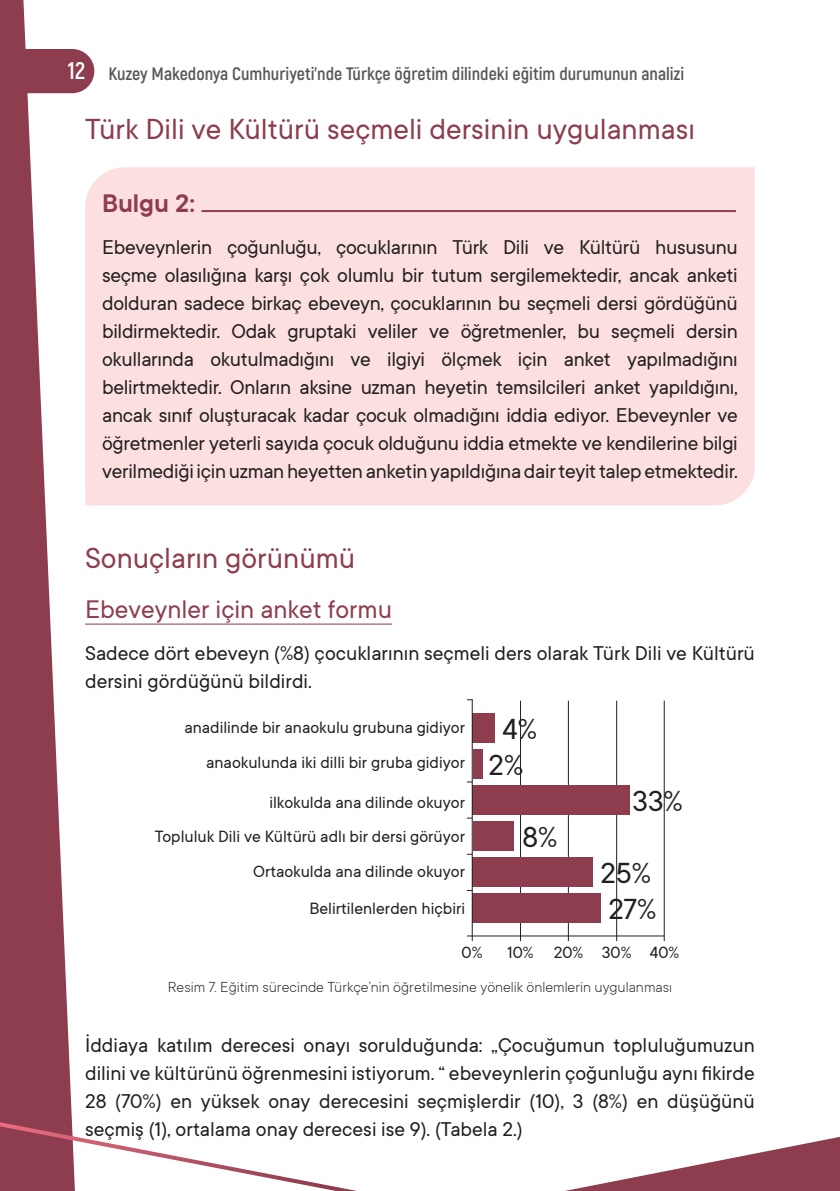
<style>
.page{position:relative;width:840px;height:1191px;background:#fff}
.page>*{position:absolute;margin:0;border:0;box-sizing:border-box;transform-origin:0 0}
.Podnaslov{font:32px "TT Commons";color:#8d3d4d}
.Tekst{font:32px "TT Commons";color:#231f20}
.Mal_podnaslov_potcrtan{font:28px "TT Commons";color:#8d3d4d}
.ramka{font:600 28px "TT Commons";color:#8d3d4d}
.ramka-2{font:22px/28px "TT Commons";letter-spacing:-.015em;color:#231f20;text-align:justify}
.Tekst-2{font:22px/28px "TT Commons";color:#231f20}
.Tekst-3{font:18px "TT Commons";color:#231f20}
.t1{font:700 18px "Akrobat";color:#57585a}
.Legenda{font:300 16px "TT Commons";color:#231f20}
.s1{font-size:24px;color:#fff}
</style>
<div class="page">
<svg style="left:0;top:0;width:75px;height:1116px;fill:#8d3d4d"></svg>
<svg style="left:0;top:1116px;width:357px;height:75px"></svg>
<svg style="left:565px;top:1137px;width:274px;height:54px"></svg>
<div style="left:0;top:49px;width:94px;height:44px;background:#8d3d4d"></div>
<div style="left:85px;top:167px;width:669px;height:338px;background:#fce0e0"></div>
<hr style="left:85px;top:623px;width:307px;height:1px;background:#8d3d4d">
<hr style="left:201px;top:210px;width:534px;height:2px;background:#8d3d4d">
<div style="left:472px;top:713px;width:22px;height:29px;background:#8d3d4d"></div>
<hr style="left:615px;top:700px;width:1px;height:241px;background:#231f20">
<hr style="left:519px;top:700px;width:1px;height:241px;background:#231f20">
<hr style="left:663px;top:700px;width:1px;height:241px;background:#231f20">
<hr style="left:567px;top:700px;width:1px;height:241px;background:#231f20">
<hr style="left:466px;top:935px;width:197px;height:1px;background:#231f20">
<div style="left:472px;top:749px;width:10px;height:29px;background:#8d3d4d"></div>
<div style="left:472px;top:821px;width:41px;height:29px;background:#8d3d4d"></div>
<div style="left:472px;top:785px;width:157px;height:29px;background:#8d3d4d"></div>
<div style="left:472px;top:857px;width:120px;height:29px;background:#8d3d4d"></div>
<div style="left:472px;top:894px;width:128px;height:29px;background:#8d3d4d"></div>
<hr style="left:471px;top:699px;width:1px;height:242px;background:#231f20">
<p class="t1" style="left:68px;top:62px;width:617px"><span class="s1">12</span> Kuzey Makedonya Cumhuriyeti’nde Türkçe öğretim dilindeki eğitim durumunun analizi</p>
<p class="Podnaslov" style="left:85px;top:109px;width:611px">Türk Dili ve Kültürü seçmeli dersinin uygulanması</p>
<p class="ramka" style="left:102px;top:185px;width:94px">Bulgu 2:</p>
<p class="ramka-2" style="left:102px;top:233px;width:637px">Ebeveynlerin çoğunluğu, çocuklarının Türk Dili ve Kültürü hususunu seçme olasılığına karşı çok olumlu bir tutum sergilemektedir, ancak anketi dolduran sadece birkaç ebeveyn, çocuklarının bu seçmeli dersi gördüğünü bildirmektedir. Odak gruptaki veliler ve öğretmenler, bu seçmeli dersin okullarında okutulmadığını ve ilgiyi ölçmek için anket yapılmadığını belirtmektedir. Onların aksine uzman heyetin temsilcileri anket yapıldığını, ancak sınıf oluşturacak kadar çocuk olmadığını iddia ediyor. Ebeveynler ve öğretmenler yeterli sayıda çocuk olduğunu iddia etmekte ve kendilerine bilgi verilmediği için uzman heyetten anketin yapıldığına dair teyit talep etmektedir.</p>
<p class="Podnaslov" style="left:85px;top:538px;width:271px">Sonuçların görünümü</p>
<p class="Mal_podnaslov_potcrtan" style="left:85px;top:592px;width:308px">Ebeveynler için anket formu</p>
<p class="Tekst-2" style="left:85px;top:639px;width:670px">Sadece dört ebeveyn (%8) çocuklarının seçmeli ders olarak Türk Dili ve Kültürü dersini gördüğünü bildirdi.</p>
<p class="Tekst-3" style="left:184px;top:716px;width:282px">anadilinde bir anaokulu grubuna gidiyor</p>
<p class="Tekst" style="left:502px;top:709px;width:36px">4%</p>
<p class="Tekst-3" style="left:206px;top:751px;width:260px">anaokulunda iki dilli bir gruba gidiyor</p>
<p class="Tekst" style="left:488px;top:745px;width:36px">2%</p>
<p class="Tekst-3" style="left:269px;top:791px;width:197px">ilkokulda ana dilinde okuyor</p>
<p class="Tekst" style="left:632px;top:780px;width:52px">33%</p>
<p class="Tekst-3" style="left:155px;top:825px;width:312px">Topluluk Dili ve Kültürü adlı bir dersi görüyor</p>
<p class="Tekst" style="left:522px;top:817px;width:36px">8%</p>
<p class="Tekst-3" style="left:253px;top:860px;width:213px">Ortaokulda ana dilinde okuyor</p>
<p class="Tekst" style="left:600px;top:852px;width:52px">25%</p>
<p class="Tekst-3" style="left:309px;top:896px;width:157px">Belirtilenlerden hiçbiri</p>
<p class="Tekst" style="left:608px;top:889px;width:49px">27%</p>
<p class="Tekst-3" style="left:461px;top:941px;width:22px">0%</p>
<p class="Tekst-3" style="left:507px;top:941px;width:28px">10%</p>
<p class="Tekst-3" style="left:553px;top:941px;width:31px">20%</p>
<p class="Tekst-3" style="left:601px;top:941px;width:31px">30%</p>
<p class="Tekst-3" style="left:649px;top:941px;width:31px">40%</p>
<p class="Legenda" style="left:168px;top:977px;width:505px">Resim 7. Eğitim sürecinde Türkçe’nin öğretilmesine yönelik önlemlerin uygulanması</p>
<p class="Tekst-2" style="left:85px;top:1031px;width:670px;text-align:justify">İddiaya katılım derecesi onayı sorulduğunda: „Çocuğumun topluluğumuzun dilini ve kültürünü öğrenmesini istiyorum. “ ebeveynlerin çoğunluğu aynı fikirde 28 (70%) en yüksek onay derecesini seçmişlerdir (10), 3 (8%) en düşüğünü seçmiş (1), ortalama onay derecesi ise 9). (Tabela 2.)</p>
</div>
